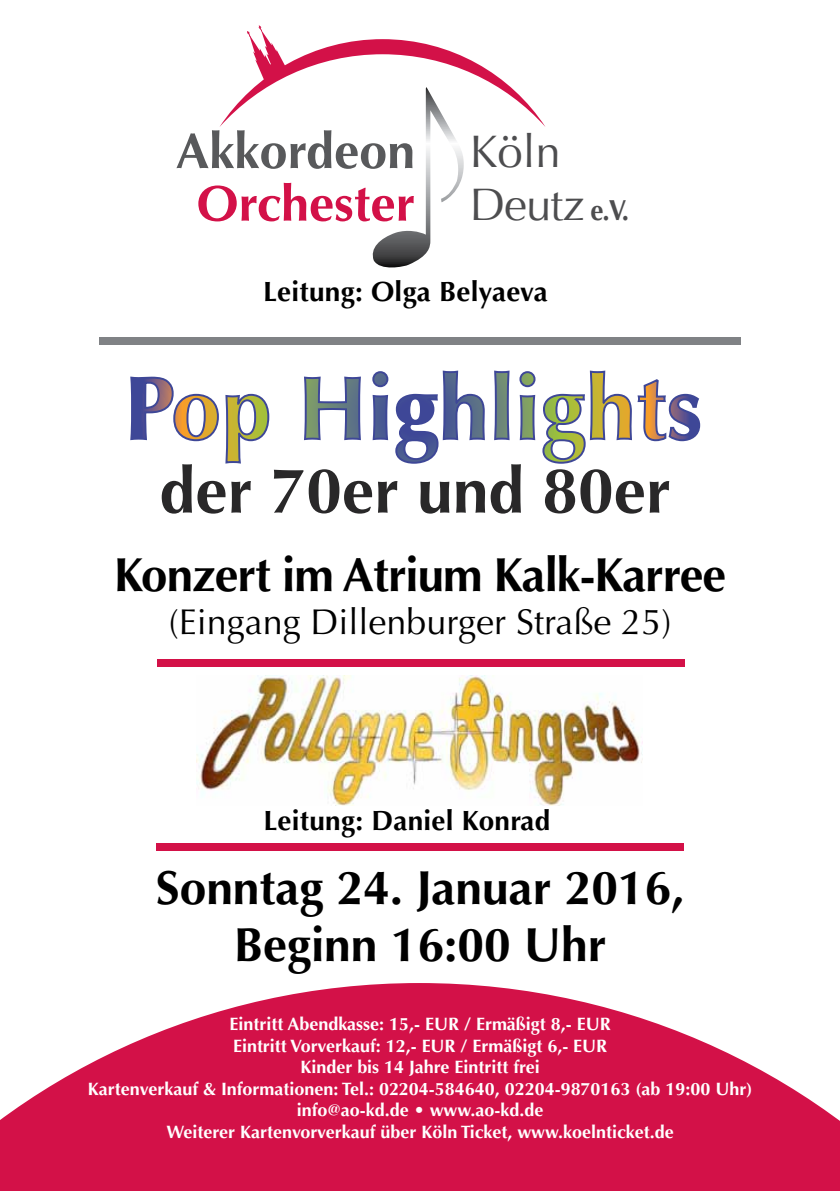
<style>
.page{position:relative;width:840px;height:1191px;background:#fff}
.page>*{position:absolute;margin:0;border:0;box-sizing:border-box;transform-origin:0 0}
.t1{font:700 64.2px "Optima";color:#292829}
.t2{font:700 50.2px "Optima";color:#58595b}
.t3{font:700 50.2px "Optima";color:#d31148}
.t4{font:700 47.8px/57.4px "Optima";color:#000;text-align:center}
.t5{font:700 47.8px "Optima";letter-spacing:-.02em;color:#000}
.t6{font:45.4px/52.6px "Optima";letter-spacing:-.02em;color:#4d4d4f}
.t7{font:35.8px "Optima";color:#000}
.t8{font:700 27.8px "Optima";letter-spacing:.01em;color:#000}
.t9{font:700 18px/21.6px "Optima";color:#fff;text-align:center}
.s1{font-weight:700;font-size:29px}
</style>
<div class="page">
<svg style="left:0;top:983px;width:839px;height:208px;fill:#d31148"></svg>
<svg style="left:219px;top:25px;width:326px;height:243px"></svg>
<div style="left:99px;top:337px;width:641px;height:7px;background:#808285"></div>
<div style="left:157px;top:659px;width:527px;height:8px;background:#d31148"></div>
<div style="left:156px;top:843px;width:527px;height:7px;background:#d31148"></div>
<img style="left:196px;top:675px;width:446px;height:130px">
<svg style="left:130px;top:370px;width:570px;height:94px"></svg>
<h2 class="t2" style="left:176px;top:122px;width:241px">Akkordeon</h2>
<h2 class="t3" style="left:196px;top:174px;width:220px">Orchester</h2>
<h3 class="t6" style="left:469px;top:126px;width:161px">Köln<br>Deutz <span class="s1">e.V.</span></h3>
<h3 class="t8" style="left:263px;top:275px;width:286px">Leitung: Olga Belyaeva</h3>
<h1 class="t1" style="left:159px;top:453px;width:512px">der 70er und 80er</h1>
<h3 class="t5" style="left:114px;top:547px;width:613px">Konzert im Atrium Kalk-Karree</h3>
<h3 class="t7" style="left:169px;top:601px;width:503px">(Eingang Dillenburger Straße 25)</h3>
<h3 class="t8" style="left:263px;top:804px;width:288px">Leitung: Daniel Konrad</h3>
<h3 class="t4" style="left:156px;top:859px;width:530px">Sonntag 24. Januar 2016,<br>Beginn 16:00 Uhr</h3>
<p class="t9" style="left:88px;top:1013px;width:665px">Eintritt Abendkasse: 15,- EUR / Ermäßigt 8,- EUR<br>Eintritt Vorverkauf: 12,- EUR / Ermäßigt 6,- EUR<br>Kinder bis 14 Jahre Eintritt frei<br>Kartenverkauf &amp; Informationen: Tel.: 02204-584640, 02204-9870163 (ab 19:00 Uhr) info@ao-kd.de • www.ao-kd.de<br>Weiterer Kartenvorverkauf über Köln Ticket, www.koelnticket.de</p>
</div>
